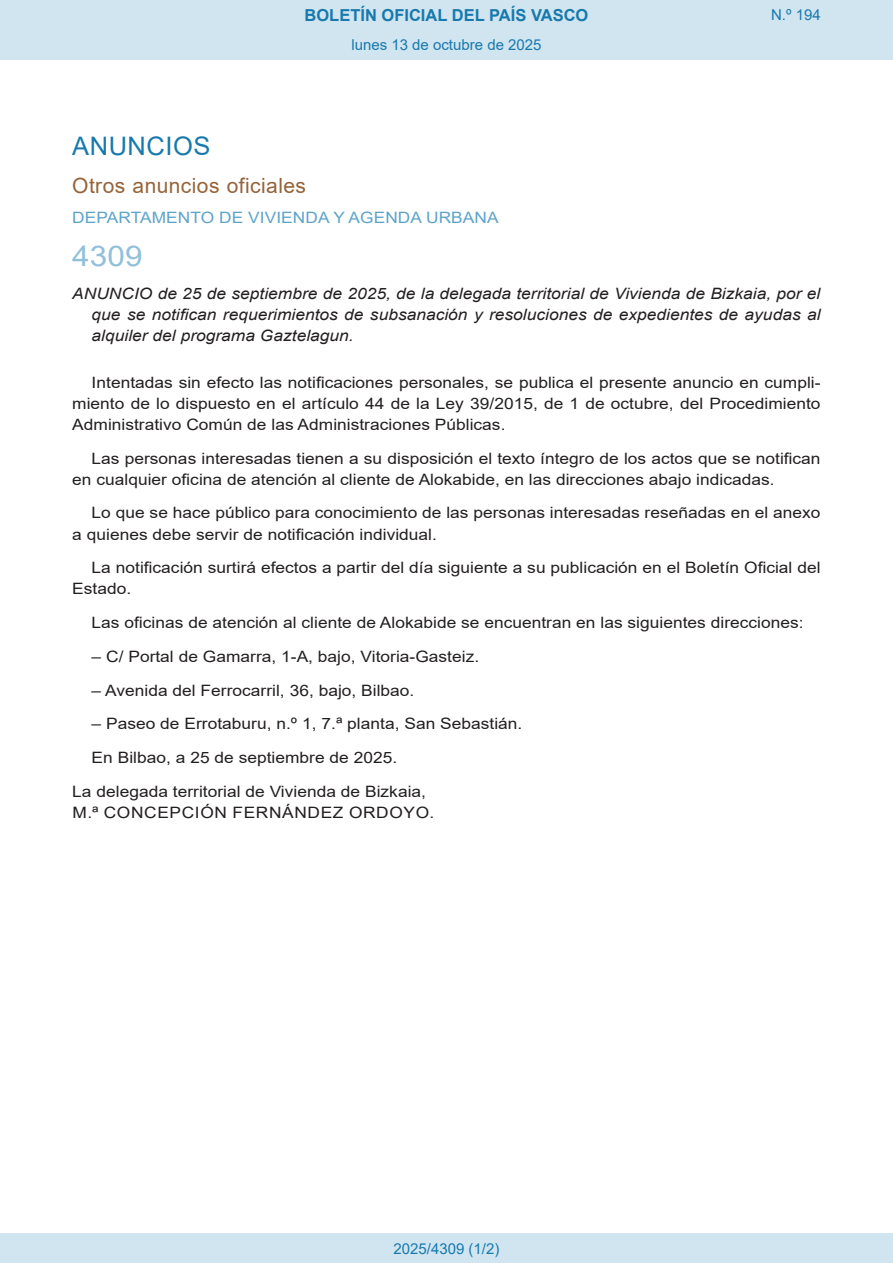
<style>
.page{position:relative;width:893px;height:1263px;background:#fff}
.page>*{position:absolute;margin:0;border:0;box-sizing:border-box;transform-origin:0 0}
.BOPVOrden{font:28.5px "Arial";color:#90c0db;scale:1.11 1}
.BOPVSeccion{font:25.5px "Arial";letter-spacing:.02em;color:#1879ad}
.BOPVSubseccion{font:21px "Arial";letter-spacing:.02em;color:#956338}
.t1{font:700 16.5px "Arial";color:#1879ad}
.BOPVDetalle{font:15.6px/21px "Arial";color:#231f20;scale:1.11 1}
.BOPVTitulo{font:italic 15.6px/21px "Arial";color:#231f20;text-align:justify;scale:1.11 1}
.BOPVFirmaPuesto{font:15.6px "Arial";color:#231f20;scale:1.11 1}
.BOPVOrganismo{font:15.6px "Arial";letter-spacing:.005em;color:#5ea4ca;scale:1.11 1}
.BOPVFirmaLugFec{font:15.6px "Arial";color:#231f20;scale:1.11 1}
.BOPVFirmaNombre{font:15.6px "Arial";letter-spacing:.035em;color:#231f20;scale:1.11 1}
.Paginacion_Centro{font:15px "Arial";color:#1879ad}
</style>
<div class="page">
<div style="left:0;top:0;width:893px;height:60px;background:#d0e5f0"></div>
<div style="left:0;top:1233px;width:893px;height:30px;background:#d0e5f0"></div>
<p class="t1" style="left:305px;top:3px;width:285px">BOLETÍN OFICIAL DEL PAÍS VASCO</p>
<p class="Paginacion_Centro" style="left:351px;top:35px;width:192px">lunes 13 de octubre de 2025</p>
<p class="Paginacion_Centro" style="left:771px;top:5px;width:51px">N.º 194</p>
<p class="BOPVSeccion" style="left:72px;top:128px;width:140px">ANUNCIOS</p>
<p class="BOPVSubseccion" style="left:72px;top:171px;width:235px">Otros anuncios oficiales</p>
<p class="BOPVOrganismo" style="left:72px;top:207px;width:386px">DEPARTAMENTO DE VIVIENDA Y AGENDA URBANA</p>
<p class="BOPVOrden" style="left:72px;top:236px;width:65px">4309</p>
<p class="BOPVTitulo" style="left:92px;top:284px;width:658px;text-indent:-19px">ANUNCIO de 25 de septiembre de 2025, de la delegada territorial de Vivienda de Bizkaia, por el que se notifican requerimientos de subsanación y resoluciones de expedientes de ayudas al alquiler del programa Gaztelagun.</p>
<p class="BOPVDetalle" style="left:72px;top:372px;width:676px;text-align:justify;text-indent:19px">Intentadas sin efecto las notificaciones personales, se publica el presente anuncio en cumpli&shy;miento de lo dispuesto en el artículo 44 de la Ley 39/2015, de 1 de octubre, del Procedimiento Administrativo Común de las Administraciones Públicas.</p>
<p class="BOPVDetalle" style="left:72px;top:448px;width:676px;text-indent:19px">Las personas interesadas tienen a su disposición el texto íntegro de los actos que se notifican en cualquier oficina de atención al cliente de Alokabide, en las direcciones abajo indicadas.</p>
<p class="BOPVDetalle" style="left:72px;top:502px;width:676px;text-indent:19px">Lo que se hace público para conocimiento de las personas interesadas reseñadas en el anexo a quienes debe servir de notificación individual.</p>
<p class="BOPVDetalle" style="left:72px;top:557px;width:676px;text-indent:19px">La notificación surtirá efectos a partir del día siguiente a su publicación en el Boletín Oficial del<br>Estado.</p>
<p class="BOPVDetalle" style="left:92px;top:612px;width:643px">Las oficinas de atención al cliente de Alokabide se encuentran en las siguientes direcciones:</p>
<p class="BOPVDetalle" style="left:92px;top:646px;width:351px">– C/ Portal de Gamarra, 1-A, bajo, Vitoria-Gasteiz.</p>
<p class="BOPVDetalle" style="left:92px;top:679px;width:292px">– Avenida del Ferrocarril, 36, bajo, Bilbao.</p>
<p class="BOPVDetalle" style="left:92px;top:713px;width:390px">– Paseo de Errotaburu, n.º 1, 7.ª planta, San Sebastián.</p>
<p class="BOPVFirmaLugFec" style="left:92px;top:747px;width:277px">En Bilbao, a 25 de septiembre de 2025.</p>
<p class="BOPVFirmaPuesto" style="left:72px;top:780px;width:320px">La delegada territorial de Vivienda de Bizkaia,</p>
<p class="BOPVFirmaNombre" style="left:73px;top:801px;width:327px">M.ª CONCEPCIÓN FERNÁNDEZ ORDOYO.</p>
<p class="Paginacion_Centro" style="left:393px;top:1238px;width:107px">2025/4309 (1/2)</p>
</div>
